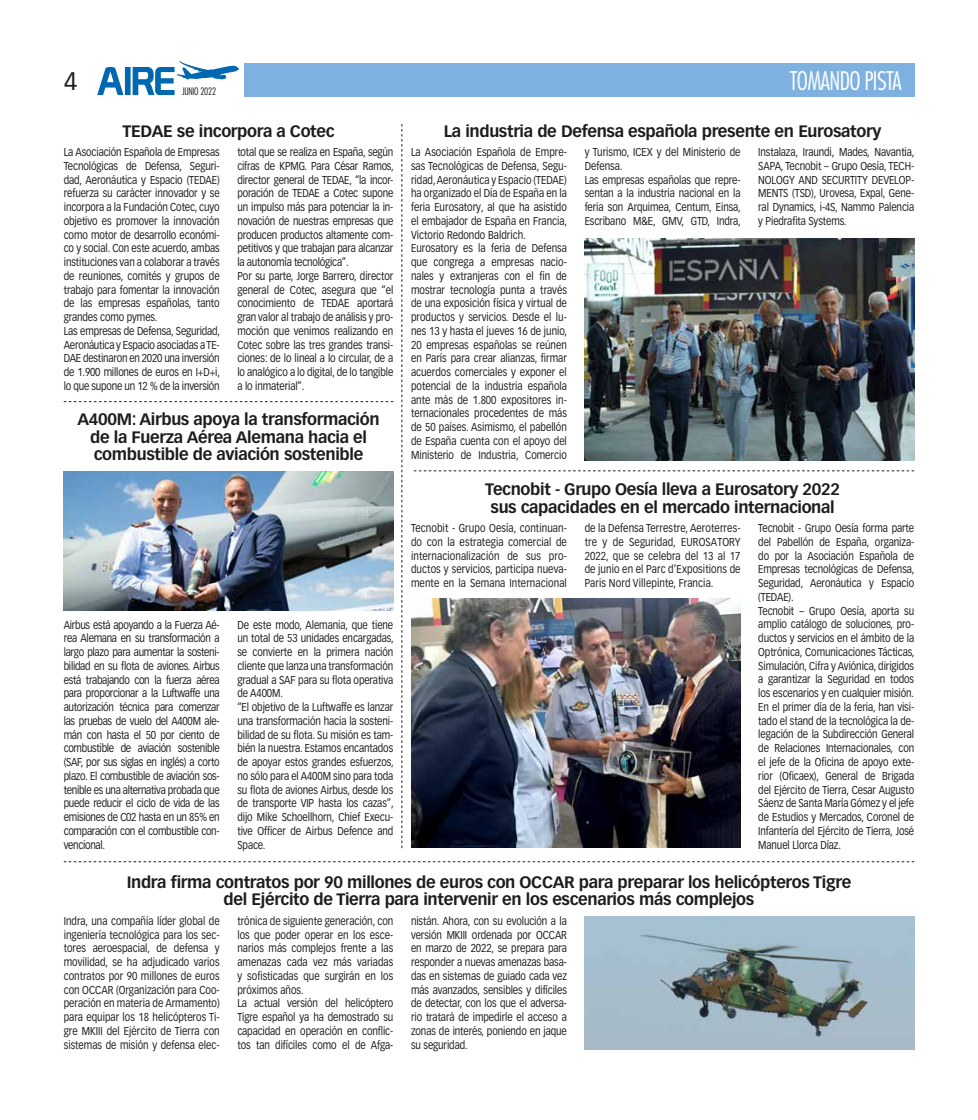
<style>
.page{position:relative;width:978px;height:1120px;background:#fff}
.page>*{position:absolute;margin:0;border:0;box-sizing:border-box;transform-origin:0 0}
.t1{font:300 condensed 25px "Futura Std";letter-spacing:-.025em;color:#fff}
.t2{font:25px "Vectora LT Pro";color:#1d1d1b}
.t3{font:700 16.25px/17.5px "Vectora LT Pro";letter-spacing:-.02em;color:#1d1d1b;text-align:center}
.t4{font:11.25px/13.8px "Vectora LT Pro";letter-spacing:-.01em;color:#1d1d1b;scale:.85 1}
.t5{font:300 condensed 10px "Futura Std";letter-spacing:-.025em;color:#1d1d1b}
</style>
<div class="page">
<svg style="left:97px;top:61px;width:142px;height:34px"></svg>
<div style="left:244px;top:64px;width:670px;height:33px;background:#7fb1e0"></div>
<img style="left:584px;top:238px;width:331px;height:222px">
<img style="left:64px;top:471px;width:329px;height:139px">
<svg style="left:414px;top:470px;width:500px;height:1px"></svg>
<svg style="left:64px;top:401px;width:329px;height:1px"></svg>
<svg style="left:402px;top:124px;width:1px;height:724px"></svg>
<svg style="left:64px;top:861px;width:850px;height:1px"></svg>
<img style="left:585px;top:916px;width:329px;height:133px">
<img style="left:411px;top:598px;width:330px;height:249px">
<h1 class="t2" style="left:64px;top:66px;width:15px">4</h1>
<p class="t5" style="left:182px;top:85px;width:36px">JUNIO 2022</p>
<h2 class="t3" style="left:122px;top:122px;width:214px">TEDAE se incorpora a Cotec</h2>
<p class="t4" style="left:64px;top:145px;width:185px">La Asociación Española de Empresas Tecnológicas de Defensa, Seguri&shy;dad, Aeronáutica y Espacio (TEDAE) refuerza su carácter innovador y se incorpora a la Fundación Cotec, cuyo objetivo es promover la innovación como motor de desarrollo económi&shy;co y social. Con este acuerdo, ambas instituciones van a colaborar a través de reuniones, comités y grupos de trabajo para fomentar la innovación de las empresas españolas, tanto grandes como pymes.<br>Las empresas de Defensa, Seguridad, Aeronáutica y Espacio asociadas a TE-DAE destinaron en 2020 una inversión de 1.900 millones de euros en I+D+i, lo que supone un 12 % de la inversión</p>
<p class="t4" style="left:237px;top:145px;width:185px">total que se realiza en España, según cifras de KPMG. Para César Ramos, director general de TEDAE, “la incor&shy;poración de TEDAE a Cotec supone un impulso más para potenciar la in&shy;novación de nuestras empresas que producen productos altamente com&shy;petitivos y que trabajan para alcanzar la autonomía tecnológica”.<br>Por su parte, Jorge Barrero, director general de Cotec, asegura que “el conocimiento de TEDAE aportará gran valor al trabajo de análisis y pro&shy;moción que venimos realizando en Cotec sobre las tres grandes transi&shy;ciones: de lo lineal a lo circular, de a lo analógico a lo digital, de lo tangible a lo inmaterial”.</p>
<h2 class="t3" style="left:77px;top:411px;width:304px">A400M: Airbus apoya la transformación de la Fuerza Aérea Alemana hacia el combustible de aviación sostenible</h2>
<p class="t4" style="left:64px;top:618px;width:185px;text-align:justify">Airbus está apoyando a la Fuerza Aé&shy;rea Alemana en su transformación a largo plazo para aumentar la sosteni&shy;bilidad en su flota de aviones. Airbus está trabajando con la fuerza aérea para proporcionar a la Luftwaffe una autorización técnica para comenzar las pruebas de vuelo del A400M ale&shy;mán con hasta el 50 por ciento de combustible de aviación sostenible (SAF, por sus siglas en inglés) a corto plazo. El combustible de aviación sos&shy;tenible es una alternativa probada que puede reducir el ciclo de vida de las emisiones de C02 hasta en un 85% en comparación con el combustible con&shy;vencional.</p>
<p class="t4" style="left:237px;top:618px;width:185px">De este modo, Alemania, que tiene un total de 53 unidades encargadas, se convierte en la primera nación cliente que lanza una transformación gradual a SAF para su flota operativa de A400M.<br>“El objetivo de la Luftwaffe es lanzar una transformación hacia la sosteni&shy;bilidad de su flota. Su misión es tam&shy;bién la nuestra. Estamos encantados de apoyar estos grandes esfuerzos, no sólo para el A400M sino para toda su flota de aviones Airbus, desde los de transporte VIP hasta los cazas”, dijo Mike Schoellhorn, Chief Execu&shy;tive Officer de Airbus Defence and<br>Space.</p>
<h1 class="t1" style="left:790px;top:66px;width:113px">TOMANDO PISTA</h1>
<h2 class="t3" style="left:444px;top:122px;width:439px">La industria de Defensa española presente en Eurosatory</h2>
<p class="t4" style="left:411px;top:145px;width:185px">La Asociación Española de Empre&shy;sas Tecnológicas de Defensa, Segu&shy;ridad, Aeronáutica y Espacio (TEDAE) ha organizado el Día de España en la feria Eurosatory, al que ha asistido el embajador de España en Francia, Victorio Redondo Baldrich.<br>Eurosatory es la feria de Defensa que congrega a empresas nacio&shy;nales y extranjeras con el fin de mostrar tecnología punta a través de una exposición física y virtual de productos y servicios. Desde el lu&shy;nes 13 y hasta el jueves 16 de junio, 20 empresas españolas se reúnen en París para crear alianzas, firmar acuerdos comerciales y exponer el potencial de la industria española ante más de 1.800 expositores in&shy;ternacionales procedentes de más de 50 países. Asimismo, el pabellón de España cuenta con el apoyo del Ministerio de Industria, Comercio</p>
<p class="t4" style="left:585px;top:145px;width:185px">y Turismo, ICEX y del Ministerio de<br>Defensa.<br>Las empresas españolas que repre&shy;sentan a la industria nacional en la feria son Arquimea, Centum, Einsa,<br>Escribano M&amp;E, GMV, GTD, Indra,</p>
<p class="t4" style="left:758px;top:145px;width:185px;text-align:justify">Instalaza, Iraundi, Mades, Navantia, SAPA, Tecnobit – Grupo Oesía, TECH-NOLOGY AND SECURTITY DEVELOP-MENTS (TSD), Urovesa, Expal, Gene&shy;ral Dynamics, i-4S, Nammo Palencia y Piedrafita Systems.</p>
<h2 class="t3" style="left:485px;top:481px;width:356px">Tecnobit - Grupo Oesía lleva a Eurosatory 2022 sus capacidades en el mercado internacional</h2>
<p class="t4" style="left:411px;top:521px;width:185px;text-align:justify">Tecnobit - Grupo Oesía, continuan&shy;do con la estrategia comercial de internacionalización de sus pro&shy;ductos y servicios, participa nueva&shy;mente en la Semana Internacional</p>
<p class="t4" style="left:585px;top:521px;width:185px;text-align:justify">de la Defensa Terrestre, Aeroterres&shy;tre y de Seguridad, EUROSATORY 2022, que se celebra del 13 al 17 de junio en el Parc d’Expositions de Paris Nord Villepinte, Francia.</p>
<p class="t4" style="left:758px;top:521px;width:185px">Tecnobit - Grupo Oesía forma parte del Pabellón de España, organiza&shy;do por la Asociación Española de Empresas tecnológicas de Defensa, Seguridad, Aeronáutica y Espacio (TEDAE).<br>Tecnobit – Grupo Oesía, aporta su amplio catálogo de soluciones, pro&shy;ductos y servicios en el ámbito de la Optrónica, Comunicaciones Tácticas, Simulación, Cifra y Aviónica, dirigidos a garantizar la Seguridad en todos los escenarios y en cualquier misión.<br>En el primer día de la feria, han visi&shy;tado el stand de la tecnológica la de&shy;legación de la Subdirección General de Relaciones Internacionales, con el jefe de la Oficina de apoyo exte&shy;rior (Oficaex), General de Brigada del Ejército de Tierra, Cesar Augusto Sáenz de Santa María Gómez y el jefe de Estudios y Mercados, Coronel de Infantería del Ejército de Tierra, José Manuel Llorca Díaz.</p>
<h2 class="t3" style="left:127px;top:873px;width:726px">Indra firma contratos por 90 millones de euros con OCCAR para preparar los helicópteros Tigre del Ejército de Tierra para intervenir en los escenarios más complejos</h2>
<p class="t4" style="left:64px;top:914px;width:185px;text-align:justify">Indra, una compañía líder global de ingeniería tecnológica para los sec&shy;tores aeroespacial, de defensa y movilidad, se ha adjudicado varios contratos por 90 millones de euros con OCCAR (Organización para Coo&shy;peración en materia de Armamento) para equipar los 18 helicópteros Ti&shy;gre MKIII del Ejército de Tierra con sistemas de misión y defensa elec-</p>
<p class="t4" style="left:237px;top:914px;width:185px">trónica de siguiente generación, con los que poder operar en los esce&shy;narios más complejos frente a las amenazas cada vez más variadas y sofisticadas que surgirán en los próximos años.<br>La actual versión del helicóptero<br>Tigre español ya ha demostrado su capacidad en operación en conflic&shy;tos tan difíciles como el de Afga-</p>
<p class="t4" style="left:411px;top:914px;width:185px;text-align:justify">nistán. Ahora, con su evolución a la versión MKIII ordenada por OCCAR en marzo de 2022, se prepara para responder a nuevas amenazas basa&shy;das en sistemas de guiado cada vez más avanzados, sensibles y difíciles de detectar, con los que el adversa&shy;rio tratará de impedirle el acceso a zonas de interés, poniendo en jaque su seguridad.</p>
</div>
